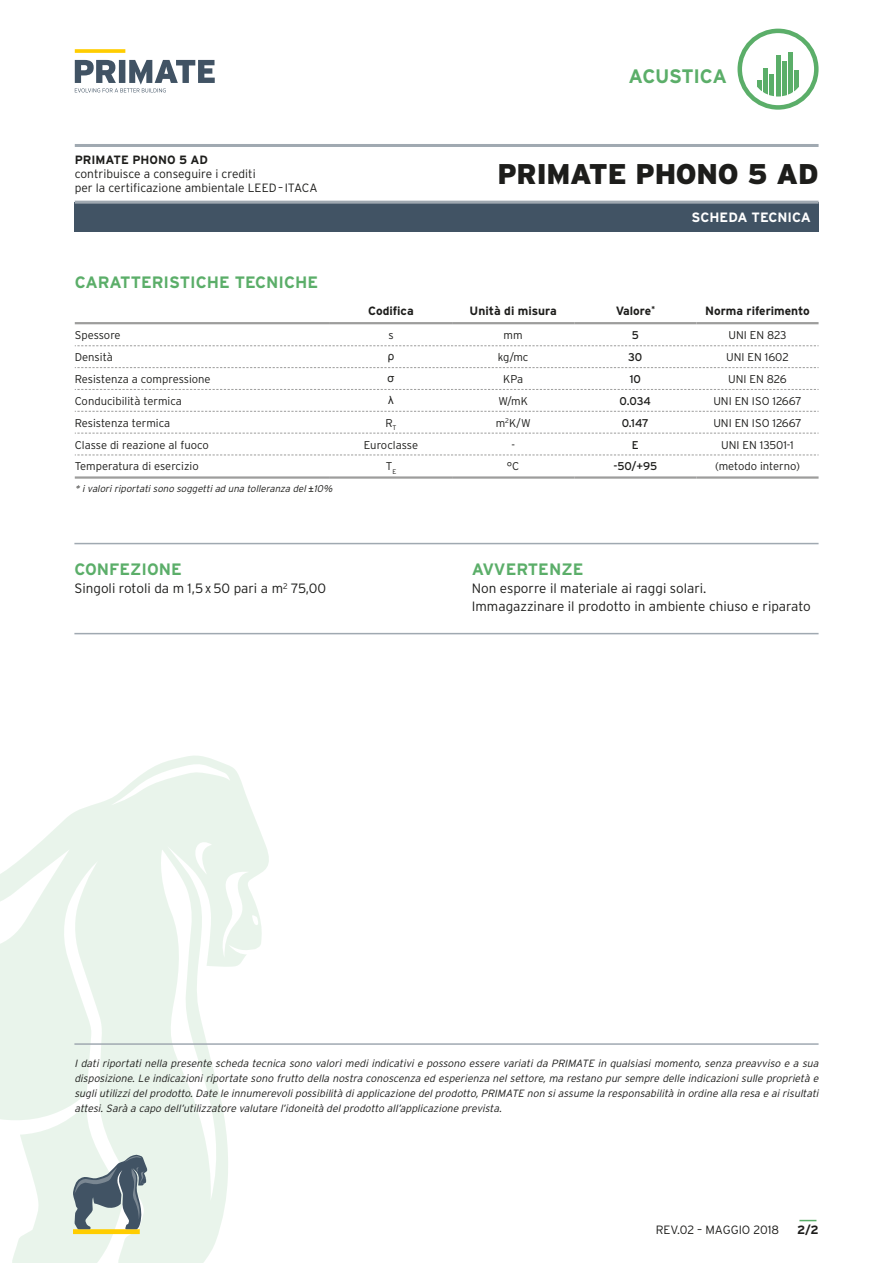
<style>
.page{position:relative;width:893px;height:1263px;background:#fff}
.page>*{position:absolute;margin:0;border:0;box-sizing:border-box;transform-origin:0 0}
.t1{font:900 28.5px "Interstate";letter-spacing:-.01em;color:#1d1d1b}
.t2{font:700 19.5px "Interstate";letter-spacing:-.02em;color:#5bae69}
.t3{font:700 16.5px "Interstate";color:#5bae69}
.t4{font:300 13.5px/18px "Interstate";color:#1d1d1b}
.t5{font:700 13.5px "Interstate";color:#fff}
.t6{font:300 12px/14.4px "Interstate";color:#1d1d1b}
.t7{font:700 12px "Interstate";color:#1d1d1b}
.t8{font:300 11.25px "Interstate";color:#1d1d1b}
.t9{font:11.25px "Interstate";color:#1d1d1b}
.t10{font:11.25px "Arial";color:#1d1d1b}
.t11{font:italic 300 10.5px/15px "Interstate";color:#1d1d1b;text-align:justify}
.t12{font:italic 300 9.75px "Interstate";color:#1d1d1b}
.s1{font-family:"Arial";font-weight:400;font-style:normal}
</style>
<div class="page">
<div style="left:74px;top:202px;width:745px;height:30px;background:#415364"></div>
<svg style="left:0;top:756px;width:269px;height:507px;fill:#e9f4eb"></svg>
<hr style="left:75px;top:201px;width:744px;height:3px;background:#a0a9b1">
<hr style="left:75px;top:144px;width:744px;height:3px;background:#a0a9b1">
<svg style="left:75px;top:49px;width:50px;height:4px"></svg>
<svg style="left:75px;top:60px;width:140px;height:32px"></svg>
<div style="left:737px;top:29px;width:82px;height:81px;border:4px solid #5bae69;border-radius:50%"></div>
<svg style="left:757px;top:80px;width:5px;height:11px"></svg>
<div style="left:763px;top:69px;width:5px;height:28px;background:#5bae69"></div>
<hr style="left:770px;top:74px;width:4px;height:23px;background:#5bae69">
<hr style="left:776px;top:55px;width:4px;height:42px;background:#5bae69">
<hr style="left:782px;top:61px;width:4px;height:36px;background:#5bae69">
<div style="left:788px;top:53px;width:5px;height:44px;background:#5bae69"></div>
<svg style="left:794px;top:70px;width:5px;height:22px"></svg>
<div style="left:73px;top:1229px;width:67px;height:5px;background:#ffcd00"></div>
<svg style="left:71px;top:1154px;width:77px;height:75px;background:#94a2a7"></svg>
<hr style="left:74px;top:1043px;width:745px;height:2px;background:#a0a9b1">
<hr style="left:74px;top:543px;width:745px;height:1px;background:#a0a9b1">
<hr style="left:74px;top:633px;width:745px;height:1px;background:#a0a9b1">
<hr style="left:75px;top:322px;width:255px;height:2px;background:#9d9d9c">
<hr style="left:330px;top:322px;width:122px;height:2px;background:#9d9d9c">
<hr style="left:452px;top:322px;width:122px;height:2px;background:#9d9d9c">
<hr style="left:574px;top:322px;width:122px;height:2px;background:#9d9d9c">
<hr style="left:696px;top:322px;width:123px;height:2px;background:#9d9d9c">
<hr style="left:75px;top:476px;width:255px;height:3px;background:#9d9d9c">
<hr style="left:330px;top:476px;width:122px;height:3px;background:#9d9d9c">
<hr style="left:452px;top:476px;width:122px;height:3px;background:#9d9d9c">
<hr style="left:574px;top:476px;width:122px;height:3px;background:#9d9d9c">
<hr style="left:696px;top:476px;width:123px;height:3px;background:#9d9d9c">
<svg style="left:75px;top:345px;width:744px;height:1px"></svg>
<svg style="left:75px;top:367px;width:744px;height:1px"></svg>
<svg style="left:75px;top:389px;width:744px;height:1px"></svg>
<svg style="left:75px;top:411px;width:744px;height:1px"></svg>
<svg style="left:75px;top:433px;width:744px;height:1px"></svg>
<svg style="left:75px;top:455px;width:744px;height:1px"></svg>
<svg style="left:799px;top:1220px;width:17px;height:1px"></svg>
<p class="t7" style="left:75px;top:153px;width:135px">PRIMATE PHONO 5 AD</p>
<p class="t6" style="left:75px;top:166px;width:244px">contribuisce a conseguire i crediti<br>per la certificazione ambientale LEED– ITACA</p>
<h3 class="t3" style="left:75px;top:273px;width:245px">CARATTERISTICHE TECNICHE</h3>
<h2 class="t2" style="left:628px;top:65px;width:100px">ACUSTICA</h2>
<h1 class="t1" style="left:498px;top:157px;width:322px">PRIMATE PHONO 5 AD</h1>
<p class="t5" style="left:692px;top:210px;width:121px">SCHEDA TECNICA</p>
<p class="t7" style="left:368px;top:304px;width:47px">Codifica</p>
<p class="t7" style="left:470px;top:304px;width:89px">Unità di misura</p>
<p class="t7" style="left:616px;top:304px;width:41px">Valore<sup>*</sup></p>
<p class="t7" style="left:705px;top:304px;width:106px">Norma riferimento</p>
<p class="t8" style="left:75px;top:329px;width:47px">Spessore</p>
<p class="t8" style="left:388px;top:329px;width:7px">s</p>
<p class="t8" style="left:504px;top:329px;width:21px">mm</p>
<p class="t9" style="left:632px;top:329px;width:9px">5</p>
<p class="t8" style="left:728px;top:329px;width:60px">UNI EN 823</p>
<p class="t8" style="left:75px;top:351px;width:40px">Densità</p>
<p class="t10" style="left:388px;top:349px;width:8px">ρ</p>
<p class="t8" style="left:498px;top:351px;width:32px">kg/mc</p>
<p class="t9" style="left:628px;top:351px;width:16px">30</p>
<p class="t8" style="left:726px;top:351px;width:64px">UNI EN 1602</p>
<p class="t8" style="left:75px;top:373px;width:137px">Resistenza a compressione</p>
<p class="t10" style="left:388px;top:371px;width:8px">σ</p>
<p class="t8" style="left:503px;top:373px;width:21px">KPa</p>
<p class="t9" style="left:630px;top:373px;width:13px">10</p>
<p class="t8" style="left:728px;top:373px;width:60px">UNI EN 826</p>
<p class="t8" style="left:75px;top:395px;width:109px">Conducibilità termica</p>
<p class="t10" style="left:388px;top:393px;width:7px">λ</p>
<p class="t8" style="left:498px;top:395px;width:31px">W/mK</p>
<p class="t9" style="left:620px;top:395px;width:33px">0.034</p>
<p class="t8" style="left:713px;top:395px;width:90px">UNI EN ISO 12667</p>
<p class="t8" style="left:75px;top:416px;width:97px">Resistenza termica</p>
<p class="t8" style="left:385px;top:416px;width:13px">R<sub>T</sub></p>
<p class="t8" style="left:496px;top:416px;width:37px">m<sup>2</sup>K/W</p>
<p class="t9" style="left:622px;top:416px;width:29px">0.147</p>
<p class="t8" style="left:713px;top:416px;width:90px">UNI EN ISO 12667</p>
<p class="t8" style="left:75px;top:438px;width:136px">Classe di reazione al fuoco</p>
<p class="t8" style="left:364px;top:438px;width:56px">Euroclasse</p>
<p class="t8" style="left:511px;top:438px;width:5px">-</p>
<p class="t9" style="left:632px;top:438px;width:8px">E</p>
<p class="t8" style="left:721px;top:438px;width:74px">UNI EN 13501-1</p>
<p class="t8" style="left:75px;top:460px;width:125px">Temperatura di esercizio</p>
<p class="t8" style="left:386px;top:460px;width:12px">T<sub>E</sub></p>
<p class="t8" style="left:507px;top:460px;width:14px">°C</p>
<p class="t9" style="left:613px;top:460px;width:45px">-50/+95</p>
<p class="t8" style="left:715px;top:460px;width:86px">(metodo interno)</p>
<p class="t12" style="left:75px;top:483px;width:259px">* i valori riportati sono soggetti ad una tolleranza del <span class="s1">±</span>10%</p>
<h3 class="t3" style="left:74px;top:560px;width:109px">CONFEZIONE</h3>
<p class="t4" style="left:74px;top:579px;width:253px">Singoli rotoli da m 1,5x50 pari a m<sup>2</sup> 75,00</p>
<h3 class="t3" style="left:472px;top:560px;width:113px">AVVERTENZE</h3>
<p class="t4" style="left:472px;top:579px;width:340px">Non esporre il materiale ai raggi solari.<br>Immagazzinare il prodotto in ambiente chiuso e riparato</p>
<p class="t11" style="left:74px;top:1056px;width:746px">I dati riportati nella presente scheda tecnica sono valori medi indicativi e possono essere variati da PRIMATE in qualsiasi momento, senza preavviso e a sua disposizione. Le indicazioni riportate sono frutto della nostra conoscenza ed esperienza nel settore, ma restano pur sempre delle indicazioni sulle proprietà e sugli utilizzi del prodotto. Date le innumerevoli possibilità di applicazione del prodotto, PRIMATE non si assume la responsabilità in ordine alla resa e ai risultati attesi. Sarà a capo dell’utilizzatore valutare l’idoneità del prodotto all’applicazione prevista.</p>
<p class="t6" style="left:656px;top:1222px;width:125px">REV.02 – MAGGIO 2018</p>
<p class="t7" style="left:797px;top:1223px;width:23px">2/2</p>
</div>
